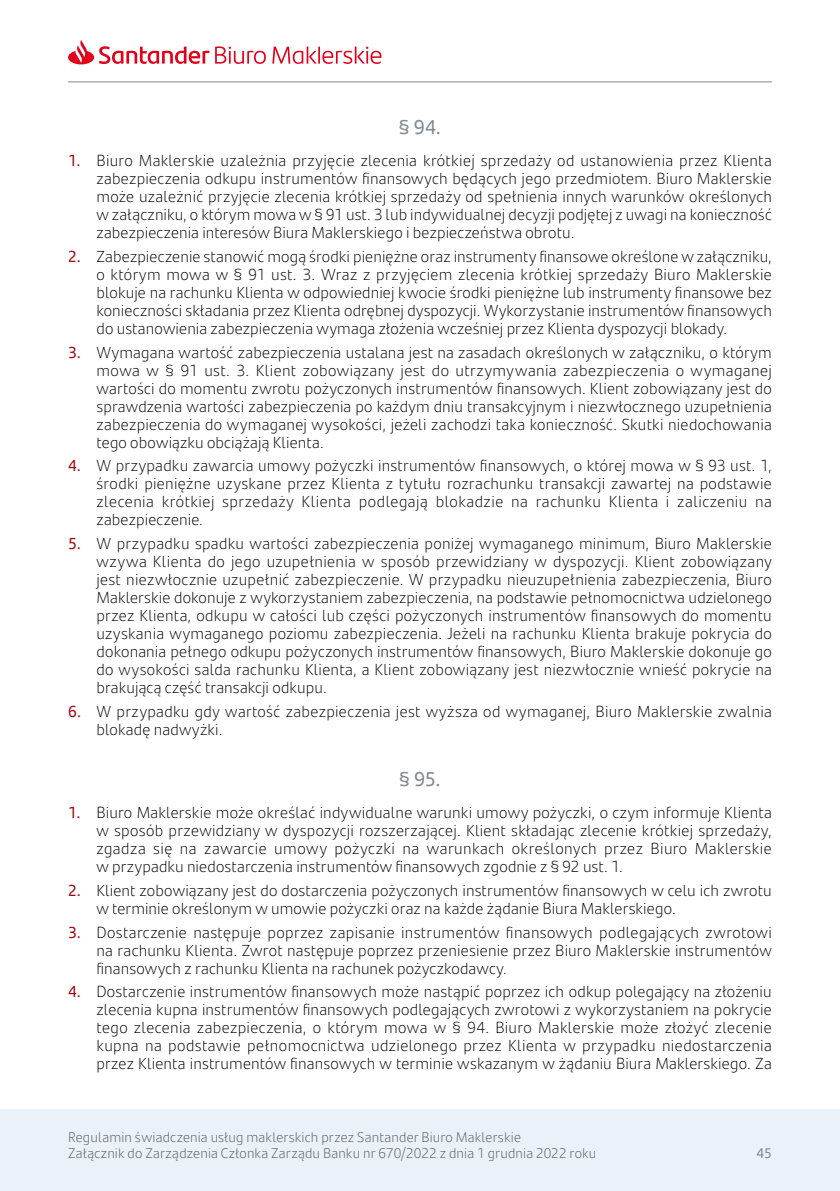
<style>
.page{position:relative;width:840px;height:1191px;background:#fff}
.page>*{position:absolute;margin:0;border:0;box-sizing:border-box;transform-origin:0 0}
.pargarf{font:20px "Santander Text";color:#7f8a93}
.numeracja_1a{font:300 16px/18px "Santander Text";letter-spacing:.01em;color:#000;text-align:justify}
.t1{font:300 14px/16px "Santander Text";letter-spacing:.01em;color:#58585a}
.t2{font:14px "Santander Text";color:#7f8a93}
.s1{font-weight:400;color:#9d0d15}
</style>
<div class="page">
<div style="left:0;top:1109px;width:839px;height:82px;background:#eaf1f8"></div>
<svg style="left:215px;top:46px;width:51px;height:18px"></svg>
<svg style="left:272px;top:46px;width:109px;height:18px"></svg>
<svg style="left:68px;top:40px;width:141px;height:24px"></svg>
<hr style="left:68px;top:82px;width:703px;height:1px;background:#7f8a93">
<p class="pargarf" style="left:399px;top:112px;width:44px">§ 94.</p>
<p class="numeracja_1a" style="left:96px;top:151px;width:676px;text-indent:-28px"><span class="s1">1.</span> Biuro Maklerskie uzależnia przyjęcie zlecenia krótkiej sprzedaży od ustanowienia przez Klienta zabezpieczenia odkupu instrumentów finansowych będących jego przedmiotem. Biuro Maklerskie może uzależnić przyjęcie zlecenia krótkiej sprzedaży od spełnienia innych warunków określonych w załączniku, o którym mowa w § 91 ust. 3 lub indywidualnej decyzji podjętej z uwagi na konieczność zabezpieczenia interesów Biura Maklerskiego i bezpieczeństwa obrotu.</p>
<p class="numeracja_1a" style="left:96px;top:247px;width:676px;text-indent:-28px"><span class="s1">2.</span> Zabezpieczenie stanowić mogą środki pieniężne oraz instrumenty finansowe określone w załączniku, o którym mowa w § 91 ust. 3. Wraz z przyjęciem zlecenia krótkiej sprzedaży Biuro Maklerskie blokuje na rachunku Klienta w odpowiedniej kwocie środki pieniężne lub instrumenty finansowe bez konieczności składania przez Klienta odrębnej dyspozycji. Wykorzystanie instrumentów finansowych do ustanowienia zabezpieczenia wymaga złożenia wcześniej przez Klienta dyspozycji blokady.</p>
<p class="numeracja_1a" style="left:96px;top:342px;width:676px;text-indent:-28px"><span class="s1">3.</span> Wymagana wartość zabezpieczenia ustalana jest na zasadach określonych w załączniku, o którym mowa w § 91 ust. 3. Klient zobowiązany jest do utrzymywania zabezpieczenia o wymaganej wartości do momentu zwrotu pożyczonych instrumentów finansowych. Klient zobowiązany jest do sprawdzenia wartości zabezpieczenia po każdym dniu transakcyjnym i niezwłocznego uzupełnienia zabezpieczenia do wymaganej wysokości, jeżeli zachodzi taka konieczność. Skutki niedochowania tego obowiązku obciążają Klienta.</p>
<p class="numeracja_1a" style="left:96px;top:456px;width:676px;text-indent:-28px"><span class="s1">4.</span> W przypadku zawarcia umowy pożyczki instrumentów finansowych, o której mowa w § 93 ust. 1, środki pieniężne uzyskane przez Klienta z tytułu rozrachunku transakcji zawartej na podstawie zlecenia krótkiej sprzedaży Klienta podlegają blokadzie na rachunku Klienta i zaliczeniu na zabezpieczenie.</p>
<p class="numeracja_1a" style="left:96px;top:534px;width:676px;text-indent:-28px"><span class="s1">5.</span> W przypadku spadku wartości zabezpieczenia poniżej wymaganego minimum, Biuro Maklerskie wzywa Klienta do jego uzupełnienia w sposób przewidziany w dyspozycji. Klient zobowiązany jest niezwłocznie uzupełnić zabezpieczenie. W przypadku nieuzupełnienia zabezpieczenia, Biuro Maklerskie dokonuje z wykorzystaniem zabezpieczenia, na podstawie pełnomocnictwa udzielonego przez Klienta, odkupu w całości lub części pożyczonych instrumentów finansowych do momentu uzyskania wymaganego poziomu zabezpieczenia. Jeżeli na rachunku Klienta brakuje pokrycia do dokonania pełnego odkupu pożyczonych instrumentów finansowych, Biuro Maklerskie dokonuje go do wysokości salda rachunku Klienta, a Klient zobowiązany jest niezwłocznie wnieść pokrycie na brakującą część transakcji odkupu.</p>
<p class="numeracja_1a" style="left:96px;top:701px;width:676px;text-indent:-28px"><span class="s1">6.</span> W przypadku gdy wartość zabezpieczenia jest wyższa od wymaganej, Biuro Maklerskie zwalnia blokadę nadwyżki.</p>
<p class="pargarf" style="left:399px;top:764px;width:43px">§ 95.</p>
<p class="numeracja_1a" style="left:96px;top:803px;width:676px;text-indent:-28px"><span class="s1">1.</span> Biuro Maklerskie może określać indywidualne warunki umowy pożyczki, o czym informuje Klienta w sposób przewidziany w dyspozycji rozszerzającej. Klient składając zlecenie krótkiej sprzedaży, zgadza się na zawarcie umowy pożyczki na warunkach określonych przez Biuro Maklerskie w przypadku niedostarczenia instrumentów finansowych zgodnie z § 92 ust. 1.</p>
<p class="numeracja_1a" style="left:96px;top:880px;width:676px;text-indent:-28px"><span class="s1">2.</span> Klient zobowiązany jest do dostarczenia pożyczonych instrumentów finansowych w celu ich zwrotu w terminie określonym w umowie pożyczki oraz na każde żądanie Biura Maklerskiego.</p>
<p class="numeracja_1a" style="left:96px;top:922px;width:676px;text-indent:-28px"><span class="s1">3.</span> Dostarczenie następuje poprzez zapisanie instrumentów finansowych podlegających zwrotowi na rachunku Klienta. Zwrot następuje poprzez przeniesienie przez Biuro Maklerskie instrumentów finansowych z rachunku Klienta na rachunek pożyczkodawcy.</p>
<p class="numeracja_1a" style="left:96px;top:982px;width:676px;text-indent:-28px"><span class="s1">4.</span> Dostarczenie instrumentów finansowych może nastąpić poprzez ich odkup polegający na złożeniu zlecenia kupna instrumentów finansowych podlegających zwrotowi z wykorzystaniem na pokrycie tego zlecenia zabezpieczenia, o którym mowa w § 94. Biuro Maklerskie może złożyć zlecenie kupna na podstawie pełnomocnictwa udzielonego przez Klienta w przypadku niedostarczenia przez Klienta instrumentów finansowych w terminie wskazanym w żądaniu Biura Maklerskiego. Za</p>
<p class="t1" style="left:68px;top:1128px;width:529px">Regulamin świadczenia usług maklerskich przez Santander Biuro Maklerskie<br>Załącznik do Zarządzenia Członka Zarządu Banku nr 670/2022 z dnia 1 grudnia 2022 roku</p>
<p class="t2" style="left:756px;top:1142px;width:17px">45</p>
</div>
